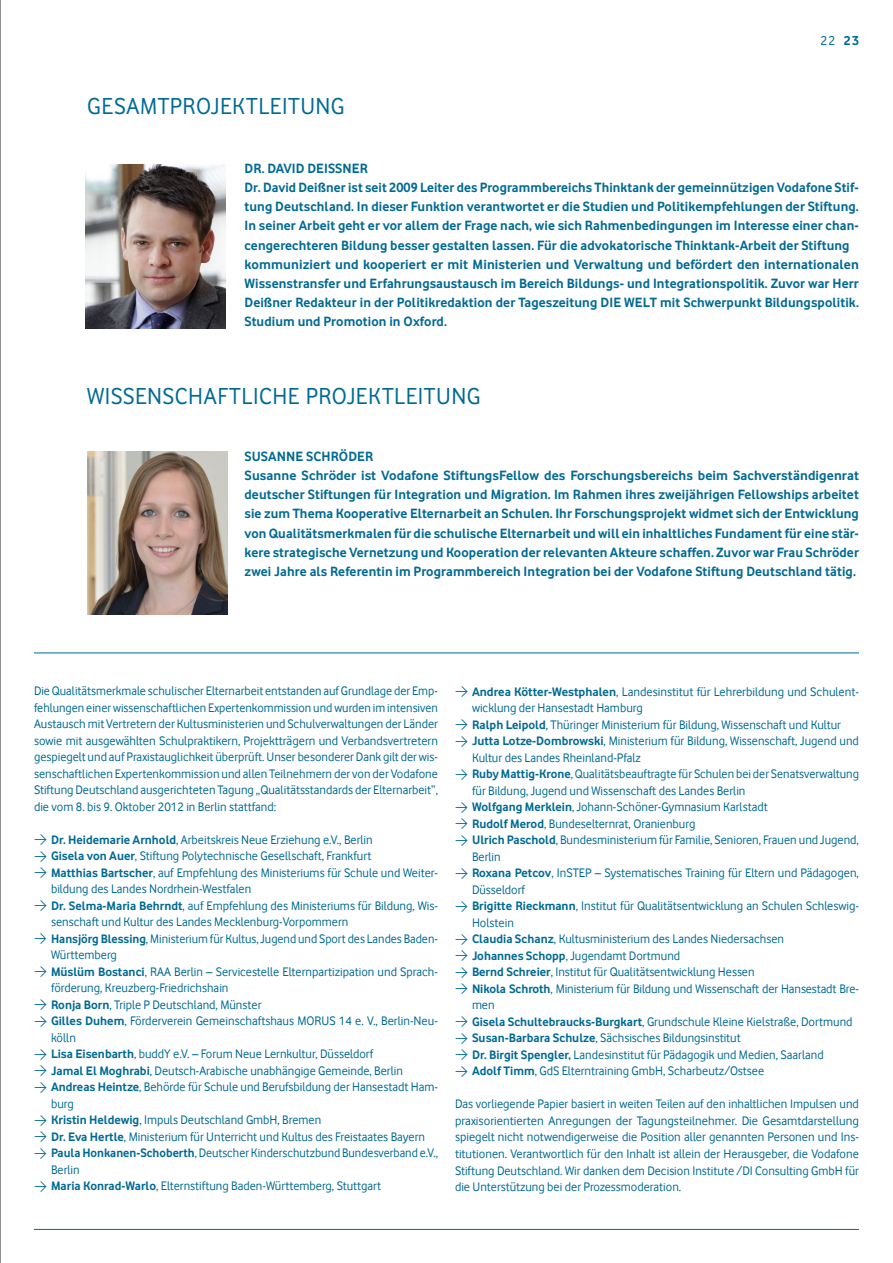
<style>
.page{position:relative;width:893px;height:1263px;background:#fff}
.page>*{position:absolute;margin:0;border:0;box-sizing:border-box;transform-origin:0 0}
.t1{font:24px "Vodafone Rg Ro";color:#006a93}
.t2{font:700 13.95px/19.2px "Vodafone Rg";letter-spacing:.005em;color:#006a93}
.t3{font:13.5px "Vodafone Rg Ro";color:#006a93}
.t4{font:12.75px/16.5px "Vodafone Rg";color:#006a93;text-align:justify}
.s1{font-weight:700}
.s2{font-family:"DIN"}
</style>
<div class="page">
<img style="left:87px;top:451px;width:140px;height:164px">
<hr style="left:34px;top:652px;width:825px;height:1px;background:#006a93">
<hr style="left:34px;top:1229px;width:825px;height:1px;background:#006a93">
<img style="left:85px;top:165px;width:140px;height:163px">
<hr style="left:0;top:0;width:1px;height:1263px;background:#231f20">
<h1 class="t1" style="left:87px;top:93px;width:29px">GESAMTP</h1>
<h1 class="t1" style="left:183px;top:93px;width:42px">ROJEKTLE</h1>
<h1 class="t1" style="left:282px;top:93px;width:21px">ITUNG</h1>
<p class="t3" style="left:820px;top:33px;width:40px">22 <span class="s1">23</span></p>
<p class="t2" style="left:244px;top:158px;width:616px;text-indent:63px">DeiSSner<br>Dr. David Deißner ist seit 2009 Leiter des Programmbereichs Thinktank der gemeinnützigen Vodafone Stif&shy;tung Deutschland. In dieser Funktion verantwortet er die Studien und Politikempfehlungen der Stiftung.<br>In seiner Arbeit geht er vor allem der Frage nach, wie sich Rahmenbedingungen im Interesse einer chan&shy;cengerechteren Bildung besser gestalten lassen. Für die advokatorische Thinktank-Arbeit der Stiftung kommuniziert und kooperiert er mit Ministerien und Verwaltung und befördert den internationalen Wissenstransfer und Erfahrungsaustausch im Bereich Bildungs- und Integrationspolitik. Zuvor war Herr Deißner Redakteur in der Politikredaktion der Tageszeitung DIE WELT mit Schwerpunkt Bildungspolitik.<br>Studium und Promotion in Oxford.</p>
<p class="t2" style="left:244px;top:158px;width:40px">Dr. David</p>
<h1 class="t1" style="left:87px;top:383px;width:37px">WISSENS</h1>
<h1 class="t1" style="left:175px;top:383px;width:27px">CHAFTL</h1>
<h1 class="t1" style="left:253px;top:383px;width:107px">ICHE PROJEKTLE</h1>
<h1 class="t1" style="left:418px;top:383px;width:21px">ITUNG</h1>
<p class="t2" style="left:244px;top:446px;width:616px;text-indent:62px">Schröder<br>Susanne Schröder ist Vodafone StiftungsFellow des Forschungsbereichs beim Sachverständigenrat deutscher Stiftungen für Integration und Migration. Im Rahmen ihres zweijährigen Fellowships arbeitet sie zum Thema Kooperative Elternarbeit an Schulen. Ihr Forschungsprojekt widmet sich der Entwicklung von Qualitätsmerkmalen für die schulische Elternarbeit und will ein inhaltliches Fundament für eine stär&shy;kere strategische Vernetzung und Kooperation der relevanten Akteure schaffen. Zuvor war Frau Schröder zwei Jahre als Referentin im Programmbereich Integration bei der Vodafone Stiftung Deutschland tätig.</p>
<p class="t2" style="left:244px;top:446px;width:17px">Susanne</p>
<p class="t4" style="left:34px;top:683px;width:405px">Die Qualitätsmerkmale schulischer Elternarbeit entstanden auf Grundlage der Emp&shy;fehlungen einer wissenschaftlichen Expertenkommission und wurden im intensiven Austausch mit Vertretern der Kultusministerien und Schulverwaltungen der Länder sowie mit ausgewählten Schulpraktikern, Projektträgern und Verbandsvertretern gespiegelt und auf Praxistauglichkeit überprüft. Unser besonderer Dank gilt der wis&shy;senschaftlichen Expertenkommission und allen Teilnehmern der von der Vodafone Stiftung Deutschland ausgerichteten Tagung „Qualitätsstandards der Elternarbeit“, die vom 8. bis 9. Oktober 2012 in Berlin stattfand:</p>
<p class="t4" style="left:34px;top:831px;width:340px"><span class="s2">&gt;</span> <span class="s1">Dr. Heidemarie Arnhold</span>, Arbeitskreis Neue Erziehung e.V., Berlin</p>
<p class="t4" style="left:34px;top:848px;width:339px"><span class="s2">&gt;</span> <span class="s1">Gisela von Auer</span>, Stiftung Polytechnische Gesellschaft, Frankfurt</p>
<p class="t4" style="left:34px;top:864px;width:405px"><span class="s2">&gt;</span> <span class="s1">Matthias Bartscher</span>, auf Empfehlung des Ministeriums für Schule und Weiter-</p>
<p class="t4" style="left:51px;top:881px;width:202px">bildung des Landes Nordrhein-Westfalen</p>
<p class="t4" style="left:34px;top:897px;width:405px"><span class="s2">&gt;</span> <span class="s1">Dr. Selma-Maria Behrndt</span>, auf Empfehlung des Ministeriums für Bildung, Wis-</p>
<p class="t4" style="left:51px;top:914px;width:299px">senschaft und Kultur des Landes Mecklenburg-Vorpommern</p>
<p class="t4" style="left:34px;top:930px;width:405px"><span class="s2">&gt;</span> <span class="s1">Hansjörg Blessing</span>, Ministerium für Kultus, Jugend und Sport des Landes Baden-</p>
<p class="t4" style="left:51px;top:947px;width:67px">Württemberg</p>
<p class="t4" style="left:34px;top:963px;width:405px"><span class="s2">&gt;</span> <span class="s1">Müslüm Bostanci</span>, RAA Berlin – Servicestelle Elternpartizipation und Sprach-</p>
<p class="t4" style="left:51px;top:980px;width:179px">förderung, Kreuzberg-Friedrichshain</p>
<p class="t4" style="left:34px;top:996px;width:229px"><span class="s2">&gt;</span> <span class="s1">Ronja Born</span>, Triple P Deutschland, Münster</p>
<p class="t4" style="left:34px;top:1013px;width:405px"><span class="s2">&gt;</span> <span class="s1">Gilles Duhem</span>, Förderverein Gemeinschaftshaus MORUS 14 e. V., Berlin-Neu-</p>
<p class="t4" style="left:51px;top:1029px;width:26px">kölln</p>
<p class="t4" style="left:34px;top:1046px;width:341px"><span class="s2">&gt;</span> <span class="s1">Lisa Eisenbarth</span>, buddY e.V. – Forum Neue Lernkultur, Düsseldorf</p>
<p class="t4" style="left:34px;top:1062px;width:370px"><span class="s2">&gt;</span> <span class="s1">Jamal El Moghrabi</span>, Deutsch-Arabische unabhängige Gemeinde, Berlin</p>
<p class="t4" style="left:34px;top:1079px;width:405px"><span class="s2">&gt;</span> <span class="s1">Andreas Heintze</span>, Behörde für Schule und Berufsbildung der Hansestadt Ham-</p>
<p class="t4" style="left:51px;top:1095px;width:24px">burg</p>
<p class="t4" style="left:34px;top:1112px;width:289px"><span class="s2">&gt;</span> <span class="s1">Kristin Heldewig</span>, Impuls Deutschland GmbH, Bremen</p>
<p class="t4" style="left:34px;top:1128px;width:392px"><span class="s2">&gt;</span> <span class="s1">Dr. Eva Hertle</span>, Ministerium für Unterricht und Kultus des Freistaates Bayern</p>
<p class="t4" style="left:34px;top:1145px;width:405px"><span class="s2">&gt;</span> <span class="s1">Paula Honkanen-Schoberth</span>, Deutscher Kinderschutzbund Bundesverband e.V.,</p>
<p class="t4" style="left:51px;top:1161px;width:30px">Berlin</p>
<p class="t4" style="left:34px;top:1178px;width:349px"><span class="s2">&gt;</span> <span class="s1">Maria Konrad-Warlo</span>, Elternstiftung Baden-Württemberg, Stuttgart</p>
<p class="t4" style="left:455px;top:683px;width:405px"><span class="s2">&gt;</span> <span class="s1">Andrea Kötter-Westphalen</span>, Landesinstitut für Lehrerbildung und Schulent-</p>
<p class="t4" style="left:472px;top:700px;width:172px">wicklung der Hansestadt Hamburg</p>
<p class="t4" style="left:455px;top:716px;width:387px"><span class="s2">&gt;</span> <span class="s1">Ralph Leipold</span>, Thüringer Ministerium für Bildung, Wissenschaft und Kultur</p>
<p class="t4" style="left:455px;top:733px;width:405px"><span class="s2">&gt;</span> <span class="s1">Jutta Lotze-Dombrowski</span>, Ministerium für Bildung, Wissenschaft, Jugend und</p>
<p class="t4" style="left:472px;top:749px;width:171px">Kultur des Landes Rheinland-Pfalz</p>
<p class="t4" style="left:455px;top:766px;width:405px"><span class="s2">&gt;</span> <span class="s1">Ruby Mattig-Krone</span>, Qualitätsbeauftragte für Schulen bei der Senatsverwaltung</p>
<p class="t4" style="left:472px;top:782px;width:275px">für Bildung, Jugend und Wissenschaft des Landes Berlin</p>
<p class="t4" style="left:455px;top:799px;width:314px"><span class="s2">&gt;</span> <span class="s1">Wolfgang Merklein</span>, Johann-Schöner-Gymnasium Karlstadt</p>
<p class="t4" style="left:455px;top:815px;width:242px"><span class="s2">&gt;</span> <span class="s1">Rudolf Merod</span>, Bundeselternrat, Oranienburg</p>
<p class="t4" style="left:455px;top:832px;width:405px"><span class="s2">&gt;</span> <span class="s1">Ulrich Paschold</span>, Bundesministerium für Familie, Senioren, Frauen und Jugend,</p>
<p class="t4" style="left:472px;top:848px;width:30px">Berlin</p>
<p class="t4" style="left:455px;top:865px;width:405px"><span class="s2">&gt;</span> <span class="s1">Roxana Petcov</span>, InSTEP – Systematisches Training für Eltern und Pädagogen,</p>
<p class="t4" style="left:472px;top:881px;width:55px">Düsseldorf</p>
<p class="t4" style="left:455px;top:898px;width:405px"><span class="s2">&gt;</span> <span class="s1">Brigitte Rieckmann</span>, Institut für Qualitätsentwicklung an Schulen Schleswig-</p>
<p class="t4" style="left:472px;top:914px;width:43px">Holstein</p>
<p class="t4" style="left:455px;top:931px;width:331px"><span class="s2">&gt;</span> <span class="s1">Claudia Schanz</span>, Kultusministerium des Landes Niedersachsen</p>
<p class="t4" style="left:455px;top:947px;width:227px"><span class="s2">&gt;</span> <span class="s1">Johannes Schopp</span>, Jugendamt Dortmund</p>
<p class="t4" style="left:455px;top:964px;width:301px"><span class="s2">&gt;</span> <span class="s1">Bernd Schreier</span>, Institut für Qualitätsentwicklung Hessen</p>
<p class="t4" style="left:455px;top:980px;width:405px"><span class="s2">&gt;</span> <span class="s1">Nikola Schroth</span>, Ministerium für Bildung und Wissenschaft der Hansestadt Bre-</p>
<p class="t4" style="left:472px;top:997px;width:24px">men</p>
<p class="t4" style="left:455px;top:1013px;width:399px"><span class="s2">&gt;</span> <span class="s1">Gisela Schultebraucks-Burgkart</span>, Grundschule Kleine Kielstraße, Dortmund</p>
<p class="t4" style="left:455px;top:1030px;width:287px"><span class="s2">&gt;</span> <span class="s1">Susan-Barbara Schulze</span>, Sächsisches Bildungsinstitut</p>
<p class="t4" style="left:455px;top:1046px;width:370px"><span class="s2">&gt;</span> <span class="s1">Dr. Birgit Spengler,</span> Landesinstitut für Pädagogik und Medien, Saarland</p>
<p class="t4" style="left:455px;top:1063px;width:311px"><span class="s2">&gt;</span> <span class="s1">Adolf Timm</span>, GdS Elterntraining GmbH, Scharbeutz/Ostsee</p>
<p class="t4" style="left:455px;top:1096px;width:405px">Das vorliegende Papier basiert in weiten Teilen auf den inhaltlichen Impulsen und praxisorientierten Anregungen der Tagungsteilnehmer. Die Gesamtdarstellung spiegelt nicht notwendigerweise die Position aller genannten Personen und Ins&shy;titutionen. Verantwortlich für den Inhalt ist allein der Herausgeber, die Vodafone Stiftung Deutschland. Wir danken dem Decision Institute /DI Consulting GmbH für die Unterstützung bei der Prozessmoderation.</p>
</div>
